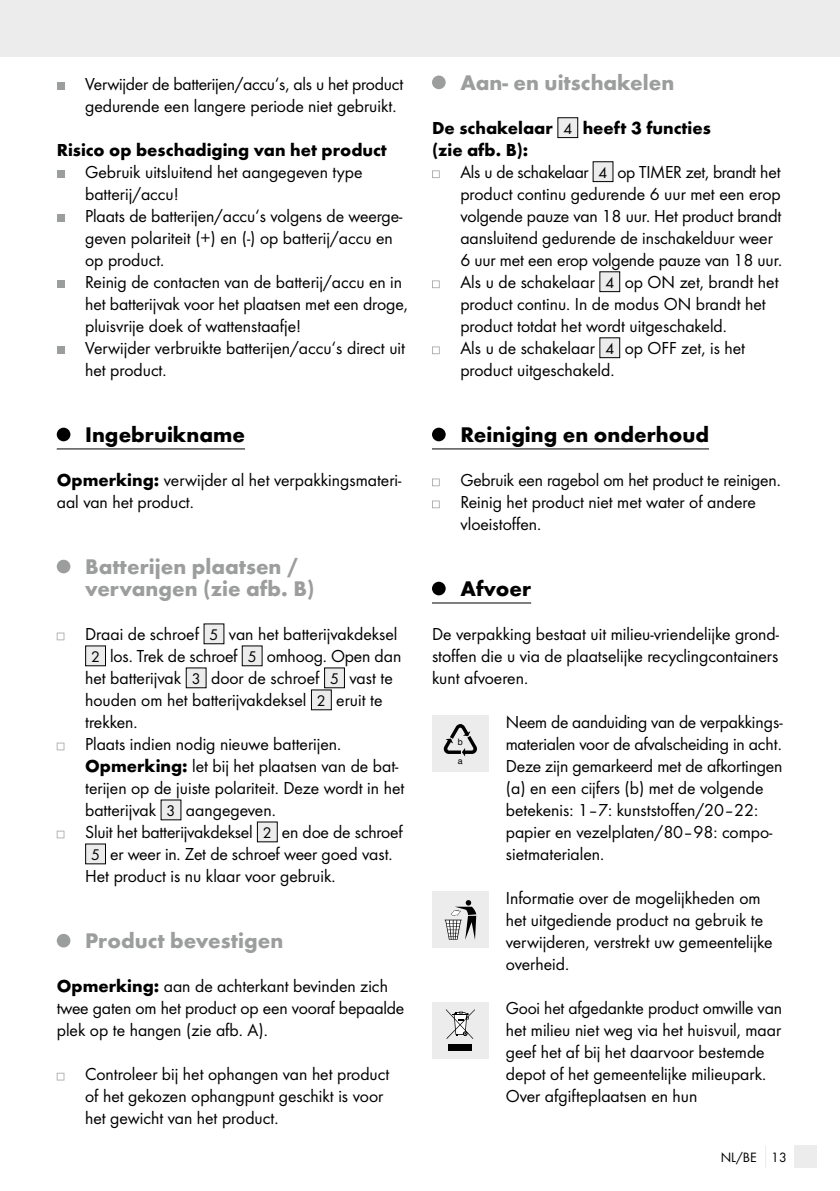
<style>
.page{position:relative;width:840px;height:1191px;background:#fff}
.page>*{position:absolute;margin:0;border:0;box-sizing:border-box;transform-origin:0 0}
.t1{font:700 22px/22px "Futura";color:#9c9d9d}
.t2{font:700 22px "Futura";color:#000}
.t3{font:18px/22px "Futura Boo";color:#000}
.t4{font:700 18px/22px "Futura";color:#000}
.t5{font:14px "Futura Boo";color:#000}
.t6{font:9px "Helvetica";color:#000}
.t7{font:8.8px "Helvetica";color:#000}
.s1{font-family:"Futura";font-weight:700}
.s2{font-size:16px}
.s3{font-family:"Futura Boo";font-weight:400;font-size:16px}
</style>
<div class="page">
<div style="left:0;top:0;width:839px;height:57px;background:#ececec"></div>
<div style="left:794px;top:1145px;width:22px;height:23px;background:#ececec"></div>
<hr style="left:57px;top:448px;width:188px;height:1px;background:#000">
<div style="left:57px;top:82px;width:7px;height:8px;background:#9c9d9d"></div>
<div style="left:57px;top:170px;width:7px;height:8px;background:#9c9d9d"></div>
<div style="left:57px;top:214px;width:7px;height:8px;background:#9c9d9d"></div>
<div style="left:57px;top:280px;width:7px;height:8px;background:#9c9d9d"></div>
<div style="left:57px;top:346px;width:7px;height:8px;background:#9c9d9d"></div>
<div style="left:57px;top:428px;width:13px;height:13px;background:#000;border-radius:50%"></div>
<div style="left:57px;top:560px;width:13px;height:13px;background:#9c9d9d;border-radius:50%"></div>
<svg style="left:57px;top:632px;width:7px;height:8px"></svg>
<div style="left:204px;top:624px;width:20px;height:20px;background:#ececec"></div>
<div style="left:86px;top:646px;width:19px;height:20px;background:#ececec"></div>
<div style="left:85px;top:645px;width:21px;height:21px;border:1px solid #000"></div>
<div style="left:242px;top:646px;width:20px;height:20px;background:#ececec"></div>
<div style="left:186px;top:668px;width:20px;height:20px;background:#ececec"></div>
<div style="left:324px;top:668px;width:20px;height:20px;background:#ececec"></div>
<div style="left:324px;top:667px;width:21px;height:21px;border:1px solid #000"></div>
<div style="left:311px;top:690px;width:20px;height:20px;background:#ececec"></div>
<svg style="left:57px;top:742px;width:7px;height:8px"></svg>
<div style="left:161px;top:800px;width:20px;height:20px;background:#ececec"></div>
<svg style="left:57px;top:830px;width:7px;height:8px"></svg>
<div style="left:257px;top:822px;width:20px;height:20px;background:#ececec"></div>
<div style="left:86px;top:844px;width:19px;height:20px;background:#ececec"></div>
<div style="left:85px;top:843px;width:21px;height:21px;border:1px solid #000"></div>
<div style="left:57px;top:934px;width:13px;height:13px;background:#9c9d9d;border-radius:50%"></div>
<svg style="left:57px;top:1072px;width:7px;height:8px"></svg>
<hr style="left:432px;top:448px;width:276px;height:1px;background:#000">
<hr style="left:432px;top:602px;width:99px;height:1px;background:#000">
<div style="left:432px;top:76px;width:13px;height:13px;background:#9c9d9d;border-radius:50%"></div>
<div style="left:557px;top:118px;width:20px;height:20px;background:#ececec"></div>
<div style="left:557px;top:117px;width:21px;height:21px;border:1px solid #000"></div>
<svg style="left:432px;top:170px;width:7px;height:8px"></svg>
<div style="left:592px;top:162px;width:20px;height:20px;background:#ececec"></div>
<div style="left:592px;top:161px;width:21px;height:21px;border:1px solid #000"></div>
<svg style="left:432px;top:280px;width:7px;height:8px"></svg>
<div style="left:599px;top:272px;width:20px;height:20px;background:#ececec"></div>
<div style="left:599px;top:271px;width:21px;height:21px;border:1px solid #000"></div>
<svg style="left:432px;top:346px;width:7px;height:8px"></svg>
<div style="left:599px;top:338px;width:20px;height:20px;background:#ececec"></div>
<div style="left:599px;top:337px;width:21px;height:21px;border:1px solid #000"></div>
<div style="left:432px;top:428px;width:13px;height:13px;background:#000;border-radius:50%"></div>
<svg style="left:432px;top:478px;width:7px;height:8px"></svg>
<svg style="left:432px;top:500px;width:7px;height:8px"></svg>
<div style="left:432px;top:582px;width:13px;height:13px;background:#000;border-radius:50%"></div>
<div style="left:432px;top:715px;width:56px;height:57px;background:#ececec"></div>
<svg style="left:443px;top:724px;width:33px;height:32px"></svg>
<div style="left:432px;top:891px;width:56px;height:57px;background:#ececec"></div>
<svg style="left:444px;top:900px;width:32px;height:40px"></svg>
<div style="left:432px;top:1001px;width:56px;height:57px;background:#ececec"></div>
<div style="left:448px;top:1045px;width:24px;height:6px;background:#000"></div>
<svg style="left:445px;top:1009px;width:29px;height:30px"></svg>
<p class="t3" style="left:85px;top:73px;width:319px">Verwijder de batterijen/accu‘s, als u het product gedurende een langere periode niet gebruikt.</p>
<p class="t4" style="left:57px;top:139px;width:331px">Risico op beschadiging van het product</p>
<p class="t3" style="left:85px;top:161px;width:324px">Gebruik uitsluitend het aangegeven type batterij/accu!<br>Plaats de batterijen/accu‘s volgens de weerge&shy;geven polariteit (+) en (-) op batterij/accu en op product.<br>Reinig de contacten van de batterij/accu en in het batterijvak voor het plaatsen met een droge, pluisvrije doek of wattenstaafje!<br>Verwijder verbruikte batterijen/accu‘s direct uit het product.</p>
<p class="t2" style="left:85px;top:421px;width:161px">Ingebruikname</p>
<p class="t3" style="left:57px;top:469px;width:346px"><span class="s1">Opmerking:</span> verwijder al het verpakkingsmateri&shy;aal van het product.</p>
<p class="t1" style="left:85px;top:555px;width:231px">Batterijen plaatsen / vervangen (zie afb. B)</p>
<p class="t3" style="left:85px;top:623px;width:313px">Draai de schroef <span class="s2">5</span> van het batterijvakdeksel</p>
<p class="t3" style="left:91px;top:645px;width:311px"><span class="s2">2</span> los. Trek de schroef <span class="s2">5</span> omhoog. Open dan</p>
<p class="t3" style="left:85px;top:667px;width:309px">het batterijvak <span class="s2">3</span> door de schroef <span class="s2">5</span> vast te</p>
<p class="t3" style="left:85px;top:689px;width:299px">houden om het batterijvakdeksel <span class="s2">2</span> eruit te</p>
<p class="t3" style="left:85px;top:711px;width:54px">trekken.</p>
<p class="t3" style="left:85px;top:733px;width:257px">Plaats indien nodig nieuwe batterijen.</p>
<p class="t3" style="left:85px;top:755px;width:315px"><span class="s1">Opmerking:</span> let bij het plaatsen van de bat-</p>
<p class="t3" style="left:85px;top:777px;width:320px">terijen op de juiste polariteit. Deze wordt in het</p>
<p class="t3" style="left:85px;top:799px;width:192px">batterijvak <span class="s2">3</span> aangegeven.</p>
<p class="t3" style="left:85px;top:821px;width:319px">Sluit het batterijvakdeksel <span class="s2">2</span> en doe de schroef</p>
<p class="t3" style="left:91px;top:843px;width:303px"><span class="s2">5</span> er weer in. Zet de schroef weer goed vast.</p>
<p class="t3" style="left:85px;top:865px;width:252px">Het product is nu klaar voor gebruik.</p>
<p class="t1" style="left:85px;top:929px;width:200px">Product bevestigen</p>
<p class="t3" style="left:57px;top:975px;width:349px"><span class="s1">Opmerking:</span> aan de achterkant bevinden zich twee gaten om het product op een vooraf bepaalde plek op te hangen (zie afb. A).</p>
<p class="t3" style="left:85px;top:1063px;width:305px">Controleer bij het ophangen van het product of het gekozen ophangpunt geschikt is voor het gewicht van het product.</p>
<p class="t1" style="left:460px;top:71px;width:215px">Aan- en uitschakelen</p>
<p class="t4" style="left:432px;top:117px;width:280px">De schakelaar <span class="s3">4</span> heeft 3 functies (zie afb. B):</p>
<p class="t3" style="left:460px;top:161px;width:323px">Als u de schakelaar <span class="s2">4</span> op TIMER zet, brandt het product continu gedurende 6 uur met een erop volgende pauze van 18 uur. Het product brandt aansluitend gedurende de inschakelduur weer 6 uur met een erop volgende pauze van 18 uur.<br>Als u de schakelaar <span class="s2">4</span> op ON zet, brandt het product continu. In de modus ON brandt het product totdat het wordt uitgeschakeld.<br>Als u de schakelaar <span class="s2">4</span> op OFF zet, is het product uitgeschakeld.</p>
<p class="t2" style="left:460px;top:421px;width:250px">Reiniging en onderhoud</p>
<p class="t3" style="left:460px;top:469px;width:322px">Gebruik een ragebol om het product te reinigen.<br>Reinig het product niet met water of andere vloeistoffen.</p>
<p class="t2" style="left:460px;top:575px;width:72px">Afvoer</p>
<p class="t3" style="left:432px;top:623px;width:348px;text-align:justify">De verpakking bestaat uit milieu-vriendelijke grond&shy;stoffen die u via de plaatselijke recyclingcontainers kunt afvoeren.</p>
<p class="t6" style="left:457px;top:735px;width:7px">b</p>
<p class="t7" style="left:457px;top:753px;width:6px">a</p>
<p class="t3" style="left:505px;top:711px;width:278px">Neem de aanduiding van de verpakkings&shy;materialen voor de afvalscheiding in acht.<br>Deze zijn gemarkeerd met de afkortingen (a) en een cijfers (b) met de volgende betekenis: 1–7: kunststoffen/20–22: papier en vezelplaten/80–98: compo&shy;sietmaterialen.</p>
<p class="t3" style="left:505px;top:887px;width:268px">Informatie over de mogelijkheden om het uitgediende product na gebruik te verwijderen, verstrekt uw gemeentelijke overheid.</p>
<p class="t3" style="left:505px;top:997px;width:278px">Gooi het afgedankte product omwille van het milieu niet weg via het huisvuil, maar geef het af bij het daarvoor bestemde depot of het gemeentelijke milieupark.<br>Over afgifteplaatsen en hun</p>
<p class="t5" style="left:720px;top:1149px;width:67px">NL/BE 13</p>
</div>
